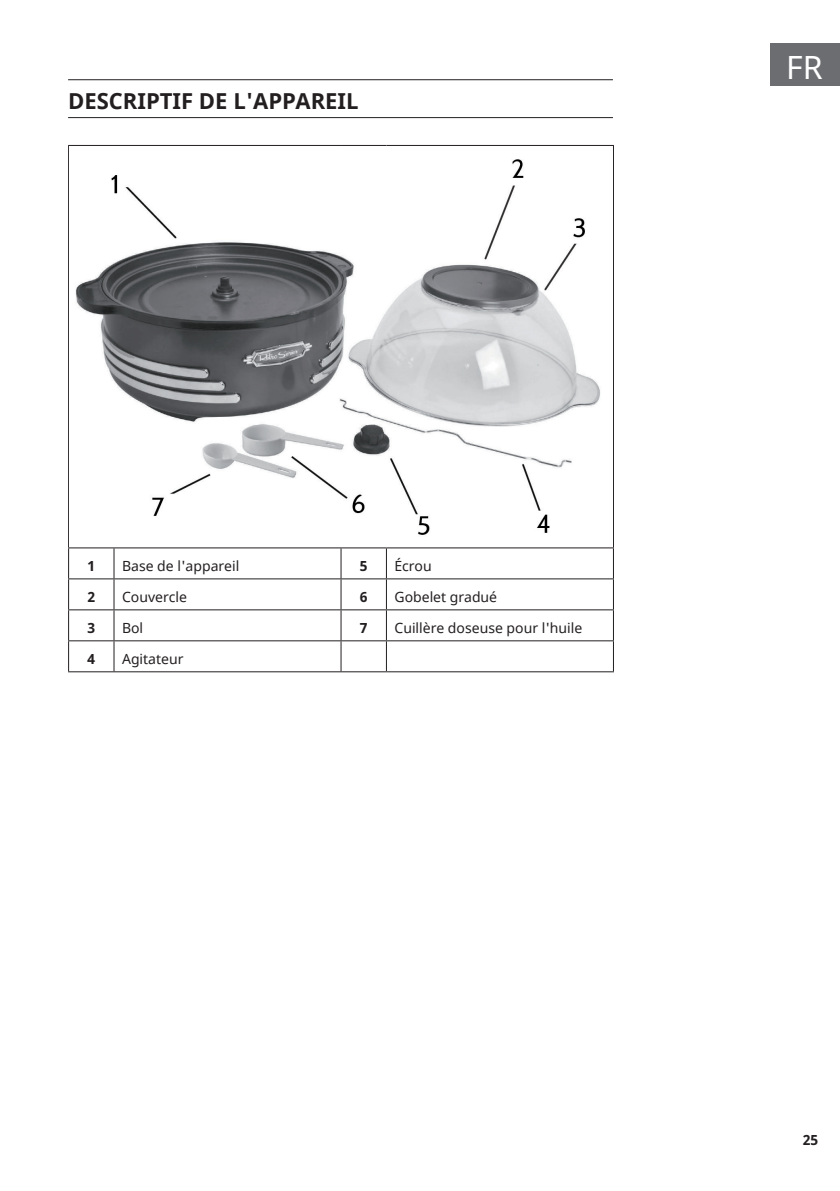
<style>
.page{position:relative;width:840px;height:1191px;background:#fff}
.page>*{position:absolute;margin:0;border:0;box-sizing:border-box;transform-origin:0 0}
.t1{font:32px "Noto Sans";color:#fff}
.t2{font:700 22px "Noto Sans";color:#231f20}
.t3{font:14px "Noto Sans";color:#231f20}
.t4{font:700 14px "Noto Sans";color:#231f20}
</style>
<div class="page">
<div style="left:770px;top:43px;width:69px;height:42px;background:#6c6d70"></div>
<hr style="left:68px;top:79px;width:544px;height:1px;background:#231f20">
<hr style="left:68px;top:117px;width:544px;height:1px;background:#231f20">
<hr style="left:68px;top:145px;width:46px;height:1px;background:#231f20">
<hr style="left:68px;top:146px;width:1px;height:401px;background:#231f20">
<hr style="left:114px;top:145px;width:227px;height:1px;background:#231f20">
<hr style="left:341px;top:145px;width:45px;height:1px;background:#231f20">
<hr style="left:386px;top:145px;width:227px;height:1px;background:#231f20">
<hr style="left:612px;top:146px;width:1px;height:401px;background:#231f20">
<hr style="left:68px;top:547px;width:46px;height:1px;background:#231f20">
<hr style="left:68px;top:548px;width:1px;height:30px;background:#231f20">
<hr style="left:114px;top:547px;width:227px;height:1px;background:#231f20">
<hr style="left:113px;top:548px;width:1px;height:30px;background:#231f20">
<hr style="left:341px;top:547px;width:45px;height:1px;background:#231f20">
<hr style="left:340px;top:548px;width:1px;height:30px;background:#231f20">
<hr style="left:386px;top:547px;width:227px;height:1px;background:#231f20">
<hr style="left:386px;top:548px;width:1px;height:30px;background:#231f20">
<hr style="left:612px;top:548px;width:1px;height:30px;background:#231f20">
<hr style="left:68px;top:578px;width:46px;height:1px;background:#231f20">
<hr style="left:68px;top:579px;width:1px;height:30px;background:#231f20">
<hr style="left:114px;top:578px;width:227px;height:1px;background:#231f20">
<hr style="left:113px;top:579px;width:1px;height:30px;background:#231f20">
<hr style="left:341px;top:578px;width:45px;height:1px;background:#231f20">
<hr style="left:340px;top:579px;width:1px;height:30px;background:#231f20">
<hr style="left:386px;top:578px;width:227px;height:1px;background:#231f20">
<hr style="left:386px;top:579px;width:1px;height:30px;background:#231f20">
<hr style="left:612px;top:579px;width:1px;height:30px;background:#231f20">
<hr style="left:68px;top:609px;width:46px;height:1px;background:#231f20">
<hr style="left:68px;top:610px;width:1px;height:30px;background:#231f20">
<hr style="left:114px;top:609px;width:227px;height:1px;background:#231f20">
<hr style="left:113px;top:610px;width:1px;height:30px;background:#231f20">
<hr style="left:341px;top:609px;width:45px;height:1px;background:#231f20">
<hr style="left:340px;top:610px;width:1px;height:30px;background:#231f20">
<hr style="left:386px;top:609px;width:227px;height:1px;background:#231f20">
<hr style="left:386px;top:610px;width:1px;height:30px;background:#231f20">
<hr style="left:612px;top:610px;width:1px;height:30px;background:#231f20">
<hr style="left:68px;top:640px;width:46px;height:1px;background:#231f20">
<hr style="left:68px;top:641px;width:1px;height:30px;background:#231f20">
<hr style="left:114px;top:640px;width:227px;height:1px;background:#231f20">
<hr style="left:113px;top:641px;width:1px;height:30px;background:#231f20">
<hr style="left:341px;top:640px;width:45px;height:1px;background:#231f20">
<hr style="left:340px;top:641px;width:1px;height:30px;background:#231f20">
<hr style="left:386px;top:640px;width:227px;height:1px;background:#231f20">
<hr style="left:386px;top:641px;width:1px;height:30px;background:#231f20">
<hr style="left:612px;top:641px;width:1px;height:30px;background:#231f20">
<hr style="left:68px;top:671px;width:46px;height:1px;background:#231f20">
<hr style="left:114px;top:671px;width:227px;height:1px;background:#231f20">
<hr style="left:341px;top:671px;width:45px;height:1px;background:#231f20">
<hr style="left:386px;top:671px;width:227px;height:1px;background:#231f20">
<img style="left:75px;top:159px;width:525px;height:376px">
<h2 class="t2" style="left:68px;top:85px;width:292px">DESCRIPTIF DE L'APPAREIL</h2>
<p class="t4" style="left:87px;top:556px;width:9px">1</p>
<p class="t3" style="left:122px;top:556px;width:119px">Base de l'appareil</p>
<p class="t4" style="left:359px;top:556px;width:9px">5</p>
<p class="t3" style="left:394px;top:556px;width:39px">Écrou</p>
<p class="t4" style="left:87px;top:587px;width:9px">2</p>
<p class="t3" style="left:122px;top:587px;width:66px">Couvercle</p>
<p class="t4" style="left:359px;top:587px;width:9px">6</p>
<p class="t3" style="left:394px;top:587px;width:104px">Gobelet gradué</p>
<p class="t4" style="left:87px;top:618px;width:9px">3</p>
<p class="t3" style="left:122px;top:618px;width:23px">Bol</p>
<p class="t4" style="left:360px;top:618px;width:9px">7</p>
<p class="t3" style="left:394px;top:618px;width:189px">Cuillère doseuse pour l'huile</p>
<p class="t4" style="left:87px;top:649px;width:9px">4</p>
<p class="t3" style="left:122px;top:649px;width:63px">Agitateur</p>
<h1 class="t1" style="left:785px;top:45px;width:38px">FR</h1>
<p class="t4" style="left:802px;top:1130px;width:17px">25</p>
</div>
